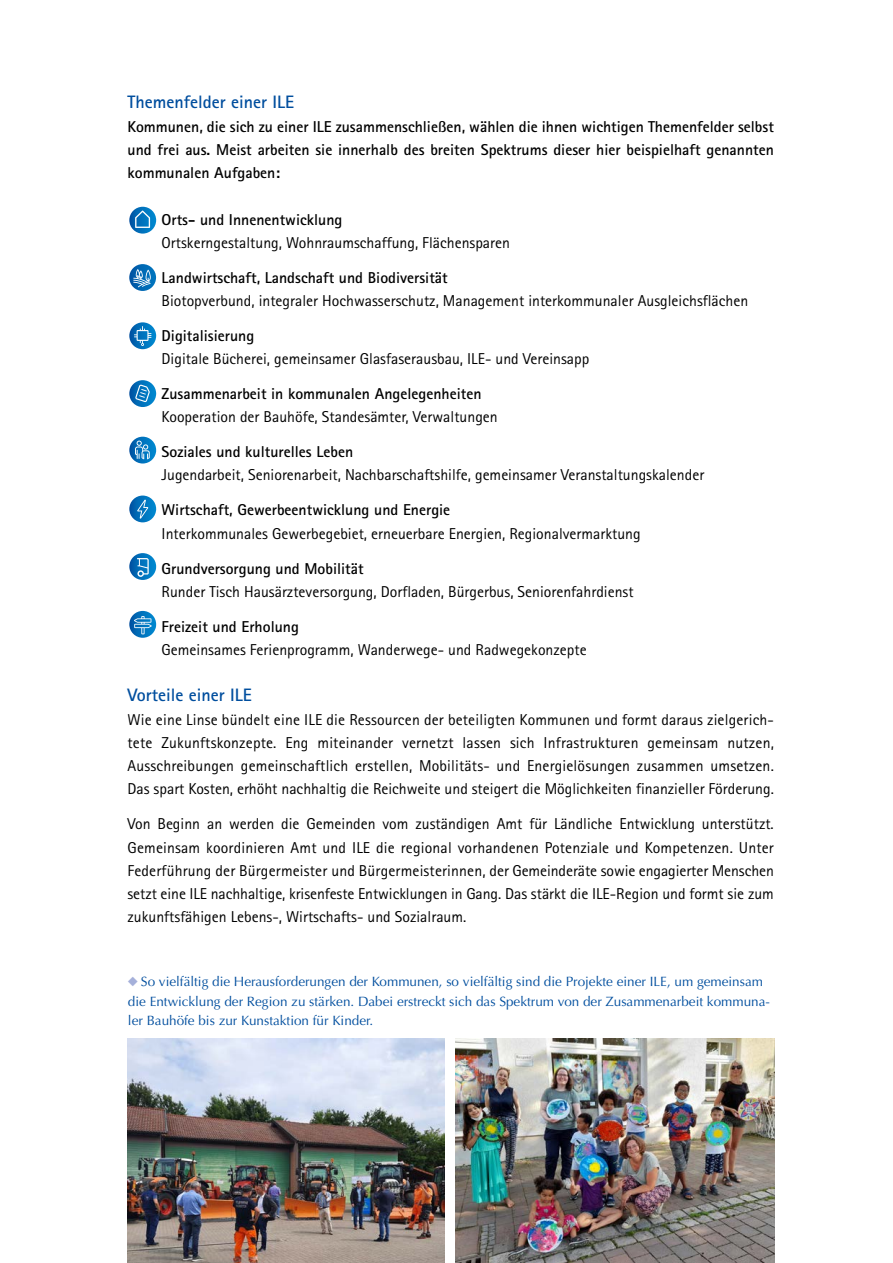
<style>
.page{position:relative;width:893px;height:1263px;background:#fff}
.page>*{position:absolute;margin:0;border:0;box-sizing:border-box;transform-origin:0 0}
.H2-blau{font:700 18px "Rotis Sans Serif Pro";color:#004e9e}
.aufzaehlung-icon{font:15.75px/23.2px "Rotis Sans Serif Pro";color:#000}
.H2-blau-2{font:15.75px/23.2px "Rotis Sans Serif Pro";color:#000;text-align:justify}
.H2-blau-3{font:700 15.75px/23.2px "Rotis Sans Serif Pro";color:#000;text-align:justify}
.p_Bildunterschrift{font:13.5px/19.5px "Optima LT Std";color:#004e9e}
.s1{font-weight:700}
</style>
<div class="page">
<img style="left:128px;top:1039px;width:317px;height:224px">
<img style="left:455px;top:1039px;width:319px;height:224px">
<svg style="left:129px;top:207px;width:27px;height:27px"></svg>
<svg style="left:129px;top:322px;width:27px;height:27px"></svg>
<svg style="left:129px;top:380px;width:27px;height:27px"></svg>
<svg style="left:129px;top:437px;width:27px;height:26px"></svg>
<svg style="left:129px;top:495px;width:27px;height:27px"></svg>
<svg style="left:129px;top:553px;width:27px;height:27px"></svg>
<svg style="left:129px;top:611px;width:27px;height:27px"></svg>
<svg style="left:129px;top:264px;width:27px;height:27px"></svg>
<svg style="left:135px;top:210px;width:21px;height:18px"></svg>
<svg style="left:133px;top:269px;width:23px;height:18px"></svg>
<svg style="left:134px;top:326px;width:22px;height:20px"></svg>
<svg style="left:135px;top:384px;width:21px;height:18px"></svg>
<svg style="left:135px;top:441px;width:21px;height:18px"></svg>
<svg style="left:137px;top:500px;width:19px;height:19px"></svg>
<svg style="left:137px;top:558px;width:19px;height:19px"></svg>
<svg style="left:134px;top:616px;width:22px;height:18px"></svg>
<h2 class="H2-blau" style="left:128px;top:91px;width:168px">Themenfelder einer ILE</h2>
<h2 class="H2-blau-3" style="left:128px;top:115px;width:648px">Kommunen, die sich zu einer ILE zusammenschließen, wählen die ihnen wichtigen Themenfelder selbst und frei aus. Meist arbeiten sie innerhalb des breiten Spektrums dieser hier beispielhaft genannten kommunalen Aufgaben:</h2>
<p class="aufzaehlung-icon" style="left:162px;top:208px;width:350px"><span class="s1">Orts- und Innenentwicklung<br></span>Ortskerngestaltung, Wohnraumschaffung, Flächensparen</p>
<p class="aufzaehlung-icon" style="left:162px;top:266px;width:588px"><span class="s1">Landwirtschaft, Landschaft und Biodiversität<br></span>Biotopverbund, integraler Hochwasserschutz, Management interkommunaler Ausgleichsflächen</p>
<p class="aufzaehlung-icon" style="left:162px;top:324px;width:429px"><span class="s1">Digitalisierung<br></span>Digitale Bücherei, gemeinsamer Glasfaserausbau, ILE- und Vereinsapp</p>
<p class="aufzaehlung-icon" style="left:162px;top:382px;width:338px"><span class="s1">Zusammenarbeit in kommunalen Angelegenheiten<br></span>Kooperation der Bauhöfe, Standesämter, Verwaltungen</p>
<p class="aufzaehlung-icon" style="left:162px;top:440px;width:544px"><span class="s1">Soziales und kulturelles Leben<br></span>Jugendarbeit, Seniorenarbeit, Nachbarschaftshilfe, gemeinsamer Veranstaltungskalender</p>
<p class="aufzaehlung-icon" style="left:162px;top:498px;width:481px"><span class="s1">Wirtschaft, Gewerbeentwicklung und Energie<br></span>Interkommunales Gewerbegebiet, erneuerbare Energien, Regionalvermarktung</p>
<p class="aufzaehlung-icon" style="left:162px;top:557px;width:474px"><span class="s1">Grundversorgung und Mobilität<br></span>Runder Tisch Hausärzteversorgung, Dorfladen, Bürgerbus, Seniorenfahrdienst</p>
<p class="aufzaehlung-icon" style="left:162px;top:615px;width:427px"><span class="s1">Freizeit und Erholung<br></span>Gemeinsames Ferienprogramm, Wanderwege- und Radwegekonzepte</p>
<h2 class="H2-blau" style="left:128px;top:684px;width:126px">Vorteile einer ILE</h2>
<h2 class="H2-blau-2" style="left:128px;top:708px;width:648px">Wie eine Linse bündelt eine ILE die Ressourcen der beteiligten Kommunen und formt daraus zielgerich&shy;tete Zukunftskonzepte. Eng miteinander vernetzt lassen sich Infrastrukturen gemeinsam nutzen, Ausschreibungen gemeinschaftlich erstellen, Mobilitäts- und Energielösungen zusammen umsetzen.<br>Das spart Kosten, erhöht nachhaltig die Reichweite und steigert die Möglichkeiten finanzieller Förderung.</h2>
<h2 class="H2-blau-2" style="left:128px;top:812px;width:648px">Von Beginn an werden die Gemeinden vom zuständigen Amt für Ländliche Entwicklung unterstützt.<br>Gemeinsam koordinieren Amt und ILE die regional vorhandenen Potenziale und Kompetenzen. Unter Federführung der Bürgermeister und Bürgermeisterinnen, der Gemeinderäte sowie engagierter Menschen setzt eine ILE nachhaltige, krisenfeste Entwicklungen in Gang. Das stärkt die ILE-Region und formt sie zum zukunftsfähigen Lebens-, Wirtschafts- und Sozialraum.</h2>
<p class="p_Bildunterschrift" style="left:128px;top:972px;width:643px;text-indent:13px">So vielfältig die Herausforderungen der Kommunen, so vielfältig sind die Projekte einer ILE, um gemeinsam die Entwicklung der Region zu stärken. Dabei erstreckt sich das Spektrum von der Zusammenarbeit kommuna&shy;ler Bauhöfe bis zur Kunstaktion für Kinder.</p>
</div>
